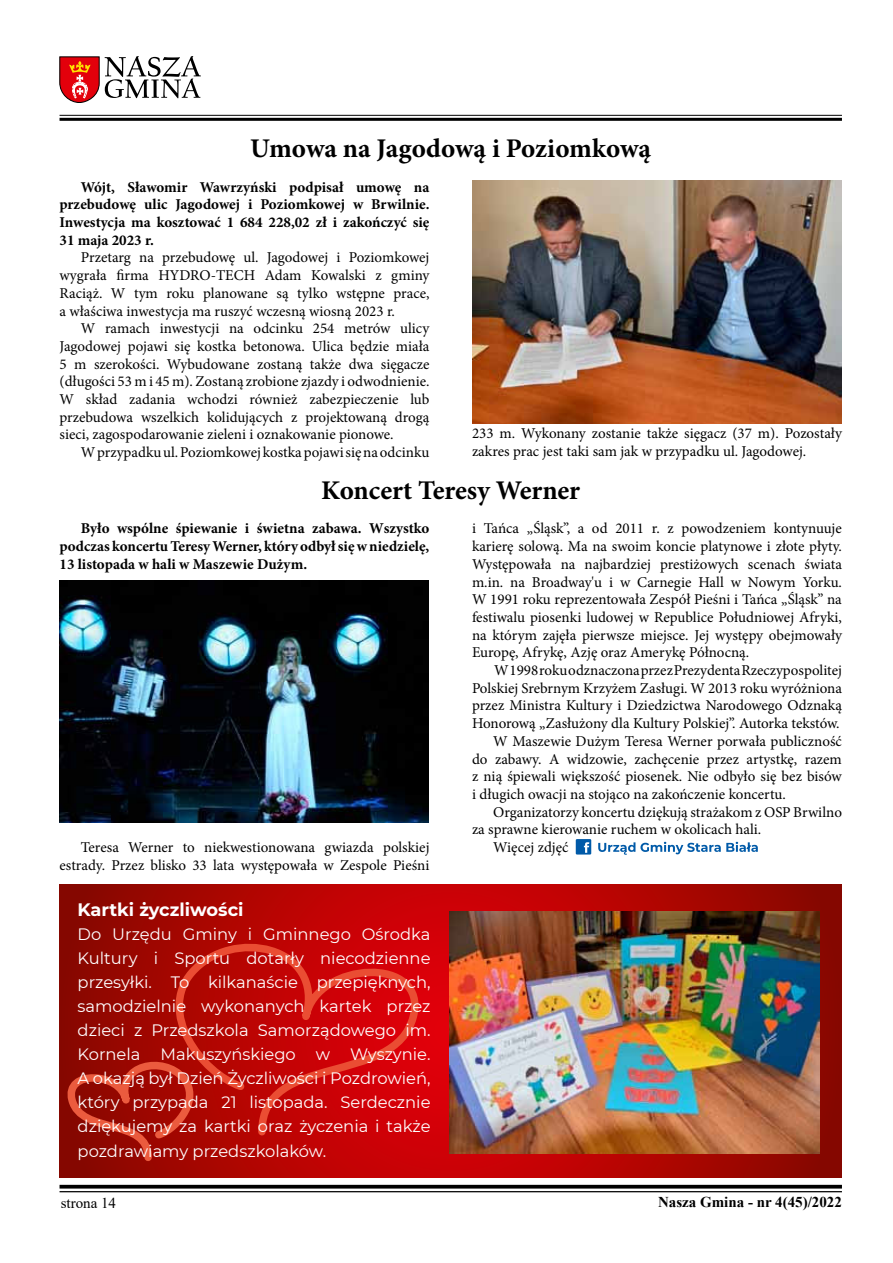
<style>
.page{position:relative;width:893px;height:1263px;background:#fff}
.page>*{position:absolute;margin:0;border:0;box-sizing:border-box;transform-origin:0 0}
.t1{font:700 27px "Minion Pro";color:#000}
.t2{font:700 18px "Montserrat";color:#fff}
.t3{font:16.5px/24px "Montserrat";color:#fff;text-align:justify}
.t4{font:15px/17.7px "Minion Pro";color:#000;text-align:justify}
.t5{font:700 15px/17.7px "Minion Pro";color:#000;text-align:justify}
.t6{font:700 15px "Times New Roman";color:#000}
.t7{font:15px "Times New Roman";color:#000}
</style>
<div class="page">
<hr style="left:60px;top:1185px;width:782px;height:3px;background:#000">
<hr style="left:60px;top:1191px;width:782px;height:1px;background:#000">
<hr style="left:60px;top:115px;width:782px;height:1px;background:#000">
<hr style="left:60px;top:118px;width:782px;height:3px;background:#000">
<svg style="left:60px;top:56px;width:141px;height:47px"></svg>
<svg style="left:60px;top:884px;width:782px;height:294px;background:#a70502"></svg>
<svg style="left:158px;top:916px;width:271px;height:277px;background:#c3100f"></svg>
<svg style="left:64px;top:1044px;width:137px;height:149px;background:#a32118"></svg>
<img style="left:472px;top:181px;width:369px;height:242px">
<img style="left:59px;top:581px;width:369px;height:242px">
<svg style="left:576px;top:839px;width:15px;height:15px"></svg>
<svg style="left:598px;top:842px;width:160px;height:13px"></svg>
<img style="left:450px;top:911px;width:369px;height:243px">
<h1 class="t1" style="left:250px;top:134px;width:402px">Umowa na Jagodową i Poziomkową</h1>
<p class="t5" style="left:60px;top:178px;width:371px;text-indent:21px">Wójt, Sławomir Wawrzyński podpisał umowę na przebudowę ulic Jagodowej i Poziomkowej w Brwilnie.<br>Inwestycja ma kosztować 1 684 228,02 zł i zakończyć się 31 maja 2023 r.</p>
<p class="t4" style="left:60px;top:249px;width:371px;text-indent:21px">Przetarg na przebudowę ul. Jagodowej i Poziomkowej wygrała firma HYDRO-TECH Adam Kowalski z gminy Raciąż. W tym roku planowane są tylko wstępne prace, a właściwa inwestycja ma ruszyć wczesną wiosną 2023 r.</p>
<p class="t4" style="left:60px;top:320px;width:371px;text-indent:21px">W ramach inwestycji na odcinku 254 metrów ulicy Jagodowej pojawi się kostka betonowa. Ulica będzie miała 5 m szerokości. Wybudowane zostaną także dwa sięgacze (długości 53 m i 45 m). Zostaną zrobione zjazdy i odwodnienie.<br>W skład zadania wchodzi również zabezpieczenie lub przebudowa wszelkich kolidujących z projektowaną drogą sieci, zagospodarowanie zieleni i oznakowanie pionowe.</p>
<p class="t4" style="left:81px;top:444px;width:350px">W przypadku ul. Poziomkowej kostka pojawi się na odcinku</p>
<p class="t4" style="left:472px;top:425px;width:371px">233 m. Wykonany zostanie także sięgacz (37 m). Pozostały zakres prac jest taki sam jak w przypadku ul. Jagodowej.</p>
<h1 class="t1" style="left:321px;top:476px;width:260px">Koncert Teresy Werner</h1>
<p class="t5" style="left:60px;top:520px;width:371px;text-indent:21px">Było wspólne śpiewanie i świetna zabawa. Wszystko podczas koncertu Teresy Werner, który odbył się w niedzielę, 13 listopada w hali w Maszewie Dużym.</p>
<p class="t4" style="left:60px;top:839px;width:371px;text-align:right">Teresa Werner to niekwestionowana gwiazda polskiej estrady. Przez blisko 33 lata występowała w Zespole Pieśni</p>
<p class="t2" style="left:78px;top:897px;width:167px">Kartki życzliwości</p>
<p class="t3" style="left:78px;top:922px;width:354px">Do Urzędu Gminy i Gminnego Ośrodka Kultury i Sportu dotarły niecodzienne przesyłki. To kilkanaście przepięknych, samodzielnie wykonanych kartek przez dzieci z Przedszkola Samorządowego im.<br>Kornela Makuszyńskiego w Wyszynie.<br>A okazją był Dzień Życzliwości i Pozdrowień, który przypada 21 listopada. Serdecznie dziękujemy za kartki oraz życzenia i także pozdrawiamy przedszkolaków.</p>
<p class="t4" style="left:472px;top:520px;width:371px">i Tańca „Śląsk”, a od 2011 r. z powodzeniem kontynuuje karierę solową. Ma na swoim koncie platynowe i złote płyty.<br>Występowała na najbardziej prestiżowych scenach świata m.in. na Broadway'u i w Carnegie Hall w Nowym Yorku.<br>W 1991 roku reprezentowała Zespół Pieśni i Tańca „Śląsk” na festiwalu piosenki ludowej w Republice Południowej Afryki, na którym zajęła pierwsze miejsce. Jej występy obejmowały Europę, Afrykę, Azję oraz Amerykę Północną.</p>
<p class="t4" style="left:494px;top:662px;width:349px">W 1998 roku odznaczona przez Prezydenta Rzeczypospolitej</p>
<p class="t4" style="left:472px;top:680px;width:371px">Polskiej Srebrnym Krzyżem Zasługi. W 2013 roku wyróżniona</p>
<p class="t4" style="left:472px;top:697px;width:371px">przez Ministra Kultury i Dziedzictwa Narodowego Odznaką</p>
<p class="t4" style="left:472px;top:715px;width:369px">Honorową „Zasłużony dla Kultury Polskiej”. Autorka tekstów.</p>
<p class="t4" style="left:493px;top:733px;width:350px">W Maszewie Dużym Teresa Werner porwała publiczność</p>
<p class="t4" style="left:472px;top:750px;width:371px">do zabawy. A widzowie, zachęcenie przez artystkę, razem</p>
<p class="t4" style="left:472px;top:768px;width:371px">z nią śpiewali większość piosenek. Nie odbyło się bez bisów</p>
<p class="t4" style="left:472px;top:786px;width:315px">i długich owacji na stojąco na zakończenie koncertu.</p>
<p class="t4" style="left:493px;top:803px;width:350px">Organizatorzy koncertu dziękują strażakom z OSP Brwilno</p>
<p class="t4" style="left:472px;top:821px;width:291px">za sprawne kierowanie ruchem w okolicach hali.</p>
<p class="t4" style="left:493px;top:839px;width:77px">Więcej zdjęć</p>
<p class="t7" style="left:61px;top:1193px;width:57px">strona 14</p>
<p class="t6" style="left:658px;top:1197px;width:185px">Nasza Gmina - nr 4(45)/2022</p>
</div>
